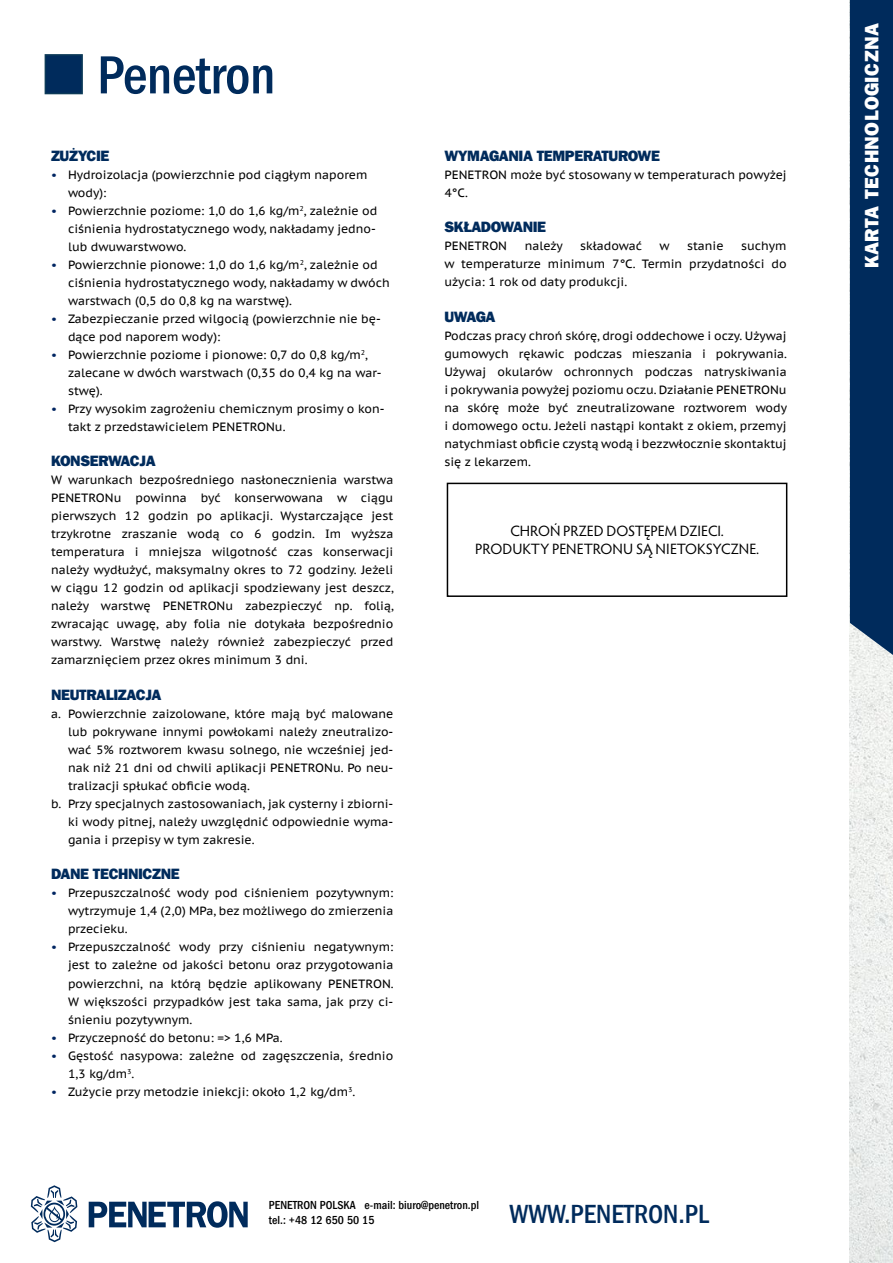
<style>
.page{position:relative;width:893px;height:1263px;background:#fff}
.page>*{position:absolute;margin:0;border:0;box-sizing:border-box;transform-origin:0 0}
.t1{font:500 condensed 55.5px "Franklin Gothic LT";letter-spacing:-.01em;color:#002b5c}
.t2{font:500 condensed 27px "Franklin Gothic LT";color:#002b5c}
.t3{font:800 19.5px "Franklin Gothic LT";letter-spacing:.025em;color:#fff}
.t4{font:800 15px "Franklin Gothic LT";letter-spacing:-.025em;color:#002b5c}
.t5{font:15px/18px "Hypatia Sans Pro";letter-spacing:-.005em;color:#000;text-align:center}
.t6{font:12px/18px "PT Sans Caption";color:#000}
.t7{font:500 condensed 12px/15px "Franklin Gothic LT";color:#000}
.s1{color:#002561}
</style>
<div class="page">
<svg style="left:89px;top:1201px;width:159px;height:27px"></svg>
<svg style="left:31px;top:1185px;width:46px;height:57px"></svg>
<img style="left:850px;top:668px;width:43px;height:595px">
<div style="left:850px;top:0;width:43px;height:668px;background:#002b5c"></div>
<div style="left:447px;top:483px;width:340px;height:114px;border:2px solid #000"></div>
<div style="left:45px;top:54px;width:38px;height:40px;background:#002b5c;border:2px solid #0d3b58"></div>
<h1 class="t1" style="left:97px;top:44px;width:180px">Penetron</h1>
<p class="t4" style="left:51px;top:147px;width:60px">ZUŻYCIE</p>
<p class="t6" style="left:68px;top:165px;width:301px;text-indent:-17px"><span class="s1">•</span> Hydroizolacja (powierzchnie pod ciągłym naporem wody):</p>
<p class="t6" style="left:68px;top:201px;width:311px;text-indent:-17px"><span class="s1">•</span> Powierzchnie poziome: 1,0 do 1,6 kg/m<sup>2</sup>, zależnie od ciśnienia hydrostatycznego wody, nakładamy jedno&shy;lub dwuwarstwowo.</p>
<p class="t6" style="left:68px;top:255px;width:323px;text-indent:-17px"><span class="s1">•</span> Powierzchnie pionowe: 1,0 do 1,6 kg/m<sup>2</sup>, zależnie od ciśnienia hydrostatycznego wody, nakładamy w dwóch warstwach (0,5 do 0,8 kg na warstwę).</p>
<p class="t6" style="left:68px;top:309px;width:314px;text-indent:-17px"><span class="s1">•</span> Zabezpieczanie przed wilgocią (powierzchnie nie bę&shy;dące pod naporem wody):</p>
<p class="t6" style="left:68px;top:345px;width:315px;text-indent:-17px"><span class="s1">•</span> Powierzchnie poziome i pionowe: 0,7 do 0,8 kg/m<sup>2</sup>, zalecane w dwóch warstwach (0,35 do 0,4 kg na war&shy;stwę).</p>
<p class="t6" style="left:68px;top:399px;width:318px;text-indent:-17px"><span class="s1">•</span> Przy wysokim zagrożeniu chemicznym prosimy o kon&shy;takt z przedstawicielem PENETRONu.</p>
<p class="t4" style="left:51px;top:452px;width:106px">KONSERWACJA</p>
<p class="t6" style="left:51px;top:471px;width:344px;text-align:justify">W warunkach bezpośredniego nasłonecznienia warstwa PENETRONu powinna być konserwowana w ciągu pierwszych 12 godzin po aplikacji. Wystarczające jest trzykrotne zraszanie wodą co 6 godzin. Im wyższa temperatura i mniejsza wilgotność czas konserwacji należy wydłużyć, maksymalny okres to 72 godziny. Jeżeli w ciągu 12 godzin od aplikacji spodziewany jest deszcz, należy warstwę PENETRONu zabezpieczyć np. folią, zwracając uwagę, aby folia nie dotykała bezpośrednio warstwy. Warstwę należy również zabezpieczyć przed zamarznięciem przez okres minimum 3 dni.</p>
<p class="t4" style="left:51px;top:686px;width:112px">NEUTRALIZACJA</p>
<p class="t6" style="left:51px;top:704px;width:344px">a. Powierzchnie zaizolowane, które mają być malowane</p>
<p class="t6" style="left:68px;top:722px;width:327px">lub pokrywane innymi powłokami należy zneutralizo-</p>
<p class="t6" style="left:68px;top:740px;width:327px">wać 5% roztworem kwasu solnego, nie wcześniej jed-</p>
<p class="t6" style="left:68px;top:758px;width:327px">nak niż 21 dni od chwili aplikacji PENETRONu. Po neu-</p>
<p class="t6" style="left:68px;top:776px;width:183px">tralizacji spłukać obficie wodą.</p>
<p class="t6" style="left:51px;top:794px;width:344px">b. Przy specjalnych zastosowaniach, jak cysterny i zbiorni-</p>
<p class="t6" style="left:68px;top:812px;width:327px">ki wody pitnej, należy uwzględnić odpowiednie wyma-</p>
<p class="t6" style="left:68px;top:830px;width:188px">gania i przepisy w tym zakresie.</p>
<p class="t4" style="left:51px;top:865px;width:130px">DANE TECHNICZNE</p>
<p class="t6" style="left:68px;top:884px;width:327px;text-align:justify;text-indent:-17px"><span class="s1">•</span> Przepuszczalność wody pod ciśnieniem pozytywnym: wytrzymuje 1,4 (2,0) MPa, bez możliwego do zmierzenia przecieku.</p>
<p class="t6" style="left:68px;top:938px;width:327px;text-align:justify;text-indent:-17px"><span class="s1">•</span> Przepuszczalność wody przy ciśnieniu negatywnym: jest to zależne od jakości betonu oraz przygotowania powierzchni, na którą będzie aplikowany PENETRON.<br>W większości przypadków jest taka sama, jak przy ci&shy;śnieniu pozytywnym.</p>
<p class="t6" style="left:51px;top:1028px;width:233px"><span class="s1">•</span> Przyczepność do betonu: =&gt; 1,6 MPa.</p>
<p class="t6" style="left:68px;top:1046px;width:327px;text-indent:-17px"><span class="s1">•</span> Gęstość nasypowa: zależne od zagęszczenia, średnio<br>1,3 kg/dm<sup>3</sup>.</p>
<p class="t6" style="left:51px;top:1082px;width:306px"><span class="s1">•</span> Zużycie przy metodzie iniekcji: około 1,2 kg/dm<sup>3</sup>.</p>
<p class="t4" style="left:444px;top:147px;width:217px">WYMAGANIA TEMPERATUROWE</p>
<p class="t6" style="left:444px;top:165px;width:344px">PENETRON może być stosowany w temperaturach powyżej<br>4°C.</p>
<p class="t4" style="left:444px;top:218px;width:103px">SKŁADOWANIE</p>
<p class="t6" style="left:444px;top:237px;width:64px">PENETRON</p>
<p class="t6" style="left:525px;top:237px;width:40px">należy</p>
<p class="t6" style="left:580px;top:237px;width:64px">składować</p>
<p class="t6" style="left:660px;top:237px;width:12px">w</p>
<p class="t6" style="left:687px;top:237px;width:38px">stanie</p>
<p class="t6" style="left:444px;top:237px;width:344px;text-align:justify;text-indent:297px">suchym w temperaturze minimum 7°C. Termin przydatności do użycia: 1 rok od daty produkcji.</p>
<p class="t4" style="left:444px;top:308px;width:53px">UWAGA</p>
<p class="t6" style="left:444px;top:326px;width:344px;text-align:justify">Podczas pracy chroń skórę, drogi oddechowe i oczy. Używaj gumowych rękawic podczas mieszania i pokrywania.<br>Używaj okularów ochronnych podczas natryskiwania i pokrywania powyżej poziomu oczu. Działanie PENETRONu na skórę może być zneutralizowane roztworem wody i domowego octu. Jeżeli nastąpi kontakt z okiem, przemyj natychmiast obficie czystą wodą i bezzwłocznie skontaktuj się z lekarzem.</p>
<p class="t5" style="left:475px;top:522px;width:285px">CHROŃ PRZED DOSTĘPEM DZIECI.<br>PRODUKTY PENETRONU SĄ NIETOKSYCZNE.</p>
<p class="t7" style="left:269px;top:1197px;width:212px">PENETRON POLSKA e-mail: biuro@penetron.pl tel.: +48 12 650 50 15</p>
<h2 class="t2" style="left:510px;top:1198px;width:201px">WWW.PENETRON.PL</h2>
<h3 class="t3" style="left:860px;top:268px;width:247px;rotate:-90deg">KARTA TECHNOLOGICZNA</h3>
</div>
